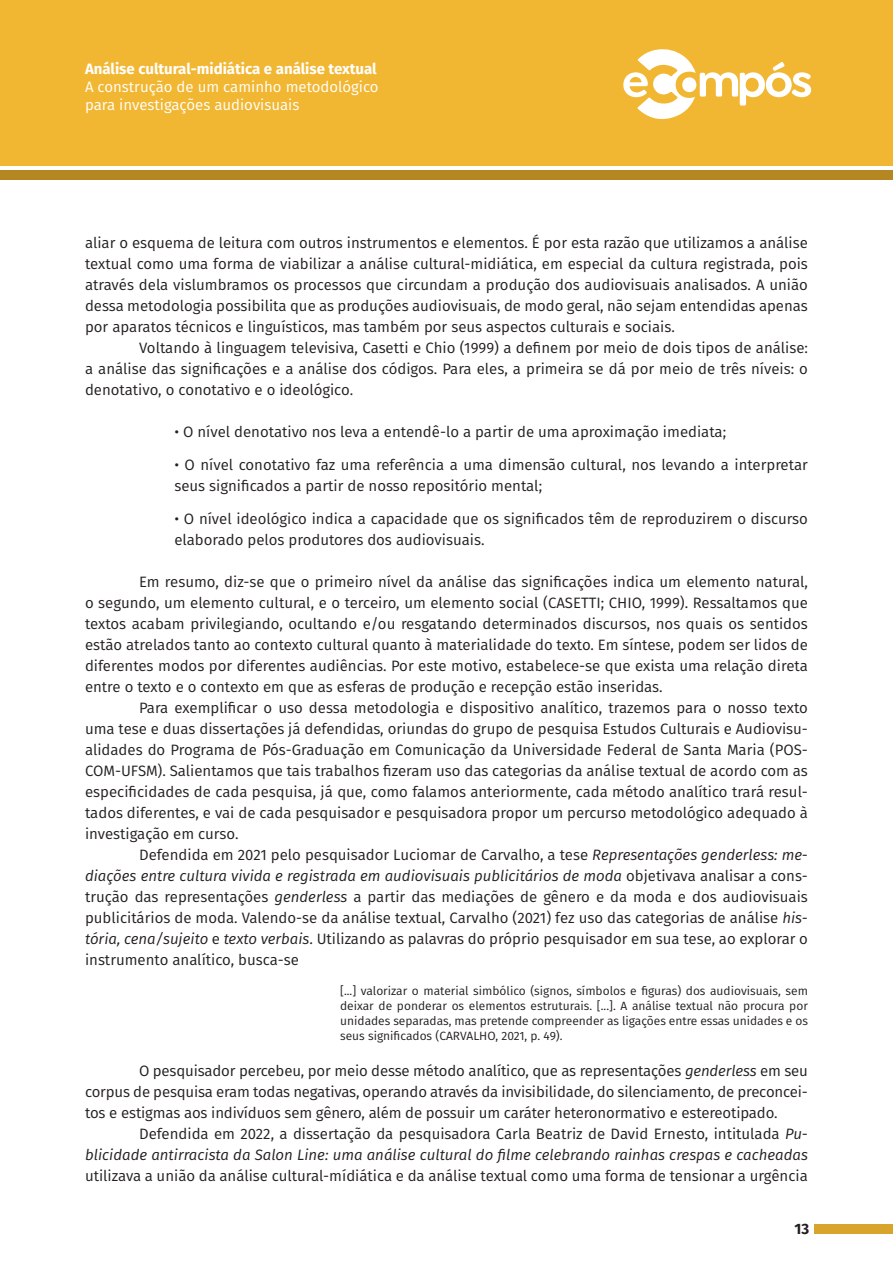
<style>
.page{position:relative;width:893px;height:1263px;background:#fff}
.page>*{position:absolute;margin:0;border:0;box-sizing:border-box;transform-origin:0 0}
.Texto{font:15px/21px "Fira Sans";color:#231f20;text-align:justify}
.t1{font:15px/18px "Fira Sans";color:#fff}
.t2{font:700 15px "Fira Sans";color:#fff}
.t3{font:700 15px "Fira Sans";color:#231f20}
.Citação__3_Linhas{font:12px/15px "Fira Sans";color:#231f20;text-align:justify}
.s1{font-style:italic}
</style>
<div class="page">
<div style="left:0;top:0;width:893px;height:166px;background:#f2b732"></div>
<div style="left:0;top:170px;width:893px;height:10px;background:#b48723"></div>
<div style="left:814px;top:1224px;width:79px;height:9px;background:#d9a42c"></div>
<svg style="left:623px;top:49px;width:188px;height:70px"></svg>
<p class="t2" style="left:85px;top:56px;width:293px">Análise cultural-midiática e análise textual</p>
<p class="t1" style="left:85px;top:78px;width:295px">A construção de um caminho metodológico para investigações audiovisuais</p>
<p class="Texto" style="left:85px;top:232px;width:724px">aliar o esquema de leitura com outros instrumentos e elementos. É por esta razão que utilizamos a análise textual como uma forma de viabilizar a análise cultural-midiática, em especial da cultura registrada, pois através dela vislumbramos os processos que circundam a produção dos audiovisuais analisados. A união dessa metodologia possibilita que as produções audiovisuais, de modo geral, não sejam entendidas apenas por aparatos técnicos e linguísticos, mas também por seus aspectos culturais e sociais.</p>
<p class="Texto" style="left:85px;top:337px;width:724px;text-indent:54px">Voltando à linguagem televisiva, Casetti e Chio (1999) a definem por meio de dois tipos de análise: a análise das significações e a análise dos códigos. Para eles, a primeira se dá por meio de três níveis: o denotativo, o conotativo e o ideológico.</p>
<p class="Texto" style="left:174px;top:421px;width:553px">• O nível denotativo nos leva a entendê-lo a partir de uma aproximação imediata;</p>
<p class="Texto" style="left:174px;top:454px;width:635px">• O nível conotativo faz uma referência a uma dimensão cultural, nos levando a interpretar seus significados a partir de nosso repositório mental;</p>
<p class="Texto" style="left:174px;top:508px;width:635px">• O nível ideológico indica a capacidade que os significados têm de reproduzirem o discurso elaborado pelos produtores dos audiovisuais.</p>
<p class="Texto" style="left:85px;top:571px;width:724px;text-indent:54px">Em resumo, diz-se que o primeiro nível da análise das significações indica um elemento natural, o segundo, um elemento cultural, e o terceiro, um elemento social (CASETTI; CHIO, 1999). Ressaltamos que textos acabam privilegiando, ocultando e/ou resgatando determinados discursos, nos quais os sentidos estão atrelados tanto ao contexto cultural quanto à materialidade do texto. Em síntese, podem ser lidos de diferentes modos por diferentes audiências. Por este motivo, estabelece-se que exista uma relação direta entre o texto e o contexto em que as esferas de produção e recepção estão inseridas.</p>
<p class="Texto" style="left:85px;top:697px;width:724px;text-indent:54px">Para exemplificar o uso dessa metodologia e dispositivo analítico, trazemos para o nosso texto uma tese e duas dissertações já defendidas, oriundas do grupo de pesquisa Estudos Culturais e Audiovisu&shy;alidades do Programa de Pós-Graduação em Comunicação da Universidade Federal de Santa Maria (POS-COM-UFSM). Salientamos que tais trabalhos fizeram uso das categorias da análise textual de acordo com as especificidades de cada pesquisa, já que, como falamos anteriormente, cada método analítico trará resul&shy;tados diferentes, e vai de cada pesquisador e pesquisadora propor um percurso metodológico adequado à investigação em curso.</p>
<p class="Texto" style="left:85px;top:844px;width:724px;text-indent:54px">Defendida em 2021 pelo pesquisador Luciomar de Carvalho, a tese <span class="s1">Representações genderless: me&shy;diações entre cultura vivida e registrada em audiovisuais publicitários de moda</span> objetivava analisar a cons&shy;trução das representações <span class="s1">genderless</span> a partir das mediações de gênero e da moda e dos audiovisuais publicitários de moda. Valendo-se da análise textual, Carvalho (2021) fez uso das categorias de análise <span class="s1">his&shy;tória, cena/sujeito</span> e <span class="s1">texto verbais</span>. Utilizando as palavras do próprio pesquisador em sua tese, ao explorar o instrumento analítico, busca-se</p>
<p class="Citação__3_Linhas" style="left:340px;top:983px;width:469px">[...] valorizar o material simbólico (signos, símbolos e figuras) dos audiovisuais, sem deixar de ponderar os elementos estruturais. [...]. A análise textual não procura por unidades separadas, mas pretende compreender as ligações entre essas unidades e os seus significados (CARVALHO, 2021, p. 49).</p>
<p class="Texto" style="left:85px;top:1060px;width:724px;text-indent:54px">O pesquisador percebeu, por meio desse método analítico, que as representações <span class="s1">genderless</span> em seu corpus de pesquisa eram todas negativas, operando através da invisibilidade, do silenciamento, de preconcei&shy;tos e estigmas aos indivíduos sem gênero, além de possuir um caráter heteronormativo e estereotipado.</p>
<p class="Texto" style="left:85px;top:1123px;width:724px;text-indent:54px">Defendida em 2022, a dissertação da pesquisadora Carla Beatriz de David Ernesto, intitulada <span class="s1">Pu&shy;blicidade antirracista da Salon Line: uma análise cultural do filme celebrando rainhas crespas e cacheadas </span>utilizava a união da análise cultural-mídiática e da análise textual como uma forma de tensionar a urgência</p>
<p class="t3" style="left:794px;top:1216px;width:16px">13</p>
</div>
